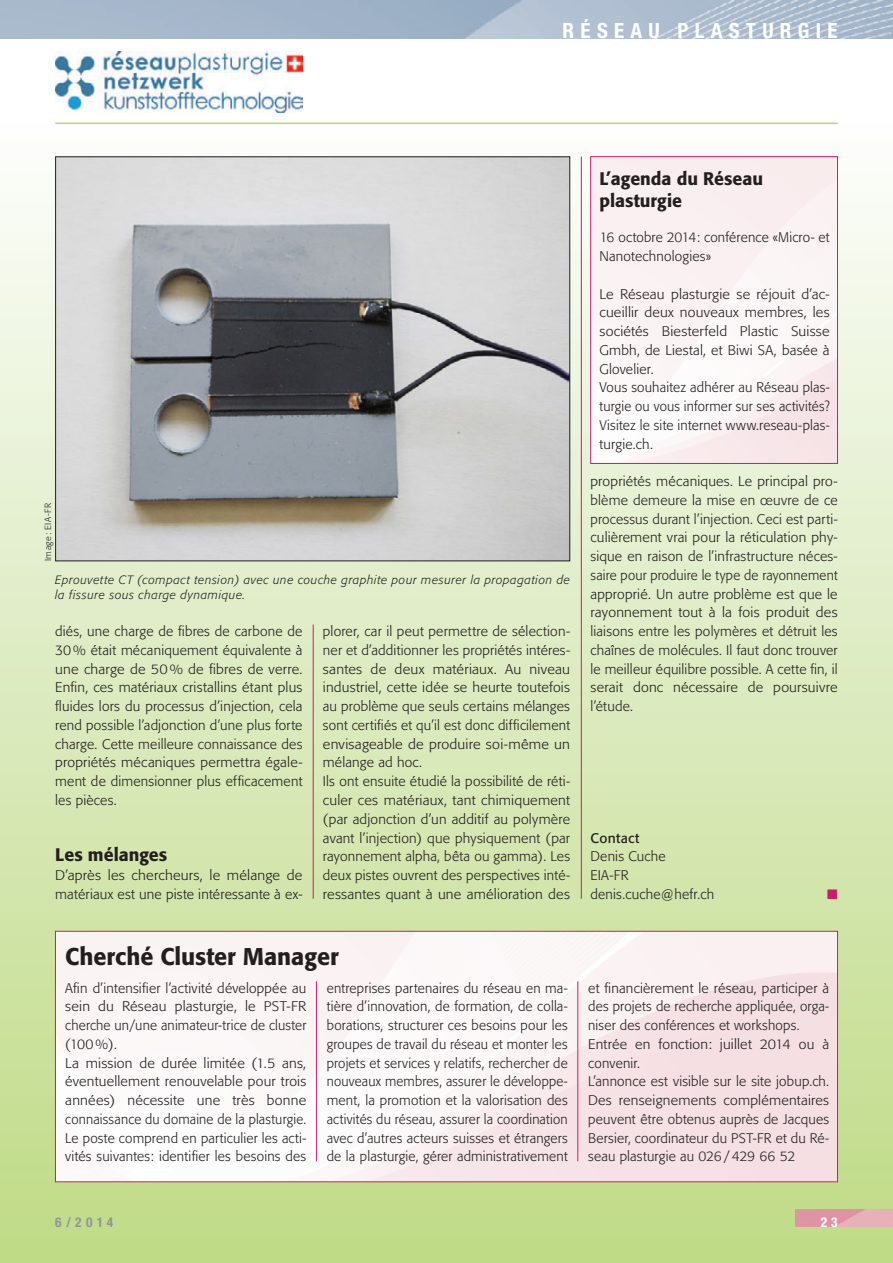
<style>
.page{position:relative;width:893px;height:1263px;background:#fff}
.page>*{position:absolute;margin:0;border:0;box-sizing:border-box;transform-origin:0 0}
.t1{font:500 24px "Formata";color:#231f20}
.t2{font:700 condensed 21px "Helvetica Neue";color:#fff}
.t3{font:500 18px/21.6px "Formata";color:#231f20}
.t4{font:300 13.8px/18.8px "Formata";letter-spacing:.015em;color:#231f20}
.t5{font:300 13.8px/18.8px "Formata";letter-spacing:.015em;color:#231f20;scale:1.04 1}
.t6{font:300 13.8px/18.8px "Formata";letter-spacing:.015em;color:#231f20;scale:1.05 1}
.t7{font:13.8px "Formata";letter-spacing:.025em;color:#231f20}
.t8{font:13.8px "Zapf Dingbats ITC";color:#c71e67}
.t9{font:700 condensed 13.5px "Helvetica Neue";color:#939598}
.t10{font:700 condensed 13.5px "Helvetica Neue";color:#fff}
.t11{font:italic 300 12px/15px "Formata";letter-spacing:.05em;color:#231f20}
.t12{font:300 9px "Formata";letter-spacing:.06em;color:#231f20}
</style>
<div class="page">
<div style="left:0;top:123px;width:893px;height:1140px;background:linear-gradient(to bottom,#f9faf9,#bfdb86)"></div>
<img style="left:0;top:0;width:893px;height:38px">
<hr style="left:55px;top:123px;width:783px;height:1px;background:#b4d56f">
<img style="left:795px;top:1210px;width:98px;height:17px">
<img style="left:55px;top:51px;width:248px;height:61px">
<img style="left:592px;top:158px;width:244px;height:304px">
<div style="left:590px;top:156px;width:248px;height:308px;border:1px solid #c71e67"></div>
<img style="left:57px;top:159px;width:511px;height:400px">
<img style="left:57px;top:933px;width:779px;height:247px">
<div style="left:55px;top:931px;width:783px;height:251px;border:1px solid #c71e67"></div>
<hr style="left:313px;top:624px;width:1px;height:275px;background:#c71e67">
<hr style="left:316px;top:981px;width:1px;height:180px;background:#c71e67">
<hr style="left:577px;top:981px;width:1px;height:180px;background:#c71e67">
<hr style="left:581px;top:156px;width:1px;height:743px;background:#c71e67">
<h2 class="t2" style="left:563px;top:18px;width:51px">RÉSEA</h2>
<h2 class="t2" style="left:649px;top:18px;width:46px">U PLAST</h2>
<h2 class="t2" style="left:762px;top:18px;width:33px">U RGIE</h2>
<p class="t12" style="left:43px;top:561px;width:60px;rotate:-90deg">Image: EIA-FR</p>
<p class="t11" style="left:55px;top:572px;width:516px">Eprouvette CT (compact tension) avec une couche graphite pour mesurer la propagation de la fissure sous charge dynamique.</p>
<p class="t4" style="left:55px;top:622px;width:249px;text-align:justify">diés, une charge de fibres de carbone de 30% était mécaniquement équivalente à une charge de 50% de fibres de verre.<br>Enfin, ces matériaux cristallins étant plus fluides lors du processus d’injection, cela rend possible l’adjonction d’une plus forte charge. Cette meilleure connaissance des propriétés mécaniques permettra égale&shy;ment de dimensionner plus efficacement les pièces.</p>
<h3 class="t3" style="left:55px;top:844px;width:114px">Les mélanges</h3>
<p class="t6" style="left:55px;top:866px;width:237px">D’après les chercheurs, le mélange de matériaux est une piste intéressante à ex-</p>
<p class="t4" style="left:323px;top:622px;width:249px">plorer, car il peut permettre de sélection&shy;ner et d’additionner les propriétés intéres&shy;santes de deux matériaux. Au niveau industriel, cette idée se heurte toutefois au problème que seuls certains mélanges sont certifiés et qu’il est donc difficilement envisageable de produire soi-même un mélange ad hoc.<br>Ils ont ensuite étudié la possibilité de réti&shy;culer ces matériaux, tant chimiquement (par adjonction d’un additif au polymère avant l’injection) que physiquement (par rayonnement alpha, bêta ou gamma). Les deux pistes ouvrent des perspectives inté&shy;ressantes quant à une amélioration des</p>
<h3 class="t3" style="left:599px;top:168px;width:165px">L’agenda du Réseau plasturgie</h3>
<p class="t4" style="left:599px;top:228px;width:232px">16 octobre 2014: conférence «Micro- et<br>Nanotechnologies»</p>
<p class="t5" style="left:599px;top:285px;width:223px">Le Réseau plasturgie se réjouit d’ac&shy;cueillir deux nouveaux membres, les sociétés Biesterfeld Plastic Suisse<br>Gmbh, de Liestal, et Biwi SA, basée à<br>Glovelier.<br>Vous souhaitez adhérer au Réseau plas&shy;turgie ou vous informer sur ses activités?<br>Visitez le site internet www.reseau-plas&shy;turgie.ch.</p>
<p class="t4" style="left:590px;top:472px;width:249px;text-align:justify">propriétés mécaniques. Le principal pro&shy;blème demeure la mise en œuvre de ce processus durant l’injection. Ceci est parti&shy;culièrement vrai pour la réticulation phy&shy;sique en raison de l’infrastructure néces&shy;saire pour produire le type de rayonnement approprié. Un autre problème est que le rayonnement tout à la fois produit des liaisons entre les polymères et détruit les chaînes de molécules. Il faut donc trouver le meilleur équilibre possible. A cette fin, il serait donc nécessaire de poursuivre l’étude.</p>
<p class="t7" style="left:590px;top:829px;width:51px">Contact</p>
<p class="t4" style="left:590px;top:847px;width:125px">Denis Cuche<br>EIA-FR denis.cuche@hefr.ch</p>
<p class="t8" style="left:827px;top:887px;width:12px">■</p>
<h1 class="t1" style="left:65px;top:942px;width:275px">Cherché Cluster Manager</h1>
<p class="t4" style="left:65px;top:978px;width:243px">Afin d’intensifier l’activité développée au sein du Réseau plasturgie, le PST-FR cherche un/une animateur-trice de cluster (100%).<br>La mission de durée limitée (1.5 ans, éventuellement renouvelable pour trois années) nécessite une très bonne connaissance du domaine de la plasturgie.<br>Le poste comprend en particulier les acti&shy;vités suivantes: identifier les besoins des</p>
<p class="t4" style="left:327px;top:978px;width:242px;text-align:justify">entreprises partenaires du réseau en ma&shy;tière d’innovation, de formation, de colla&shy;borations, structurer ces besoins pour les groupes de travail du réseau et monter les projets et services y relatifs, rechercher de nouveaux membres, assurer le développe&shy;ment, la promotion et la valorisation des activités du réseau, assurer la coordination avec d’autres acteurs suisses et étrangers de la plasturgie, gérer administrativement</p>
<p class="t4" style="left:588px;top:978px;width:242px">et financièrement le réseau, participer à des projets de recherche appliquée, orga&shy;niser des conférences et workshops.<br>Entrée en fonction: juillet 2014 ou à convenir.<br>L’annonce est visible sur le site jobup.ch.<br>Des renseignements complémentaires peuvent être obtenus auprès de Jacques Bersier, coordinateur du PST-FR et du Ré&shy;seau plasturgie au 026/429 66 52</p>
<p class="t9" style="left:55px;top:1214px;width:60px">6/2014</p>
<p class="t10" style="left:821px;top:1214px;width:19px">2 3</p>
</div>
